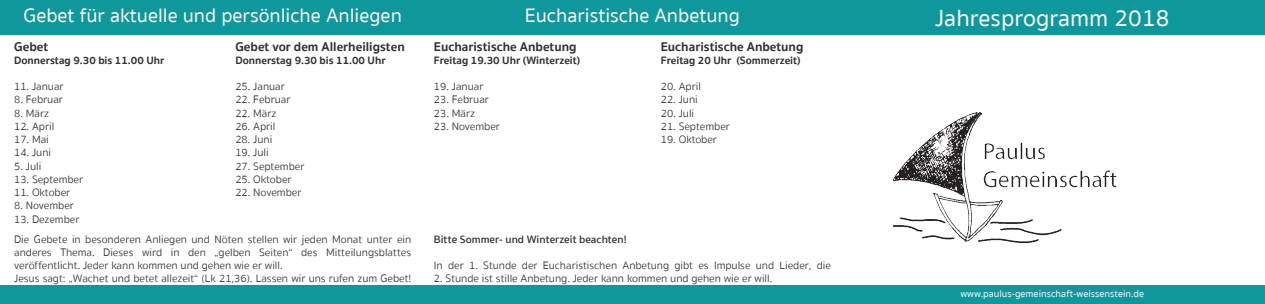
<style>
.page{position:relative;width:1265px;height:304px;background:#fff}
.page>*{position:absolute;margin:0;border:0;box-sizing:border-box;transform-origin:0 0}
.t1{font:500 24px "Sukhumvit Set";color:#f4f3f3}
.t2{font:500 20px "Sukhumvit Set";color:#f4f3f3}
.t3{font:700 13px "Sukhumvit Set";color:#312f30}
.t4{font:300 11px/13.2px "Sukhumvit Set";color:#312f30;text-align:justify}
.t5{font:700 11px "Sukhumvit Set";color:#312f30}
.t6{font:600 11px "Sukhumvit Set";color:#312f30}
.t7{font:500 10px "Sukhumvit Set";color:#f4f3f3}
</style>
<div class="page">
<div style="left:0;top:285px;width:1264px;height:18px;background:#0f989b"></div>
<div style="left:0;top:0;width:1264px;height:35px;background:#0f989b"></div>
<img style="left:892px;top:112px;width:225px;height:131px">
<p class="t2" style="left:23px;top:2px;width:380px">Gebet für aktuelle und persönliche Anliegen</p>
<p class="t2" style="left:525px;top:2px;width:216px">Eucharistische Anbetung</p>
<p class="t3" style="left:434px;top:36px;width:144px">Eucharistische Anbetung</p>
<p class="t5" style="left:434px;top:52px;width:148px">Freitag 19.30 Uhr (Winterzeit)</p>
<p class="t4" style="left:434px;top:80px;width:51px">19. Januar</p>
<p class="t4" style="left:434px;top:93px;width:57px">23. Februar</p>
<p class="t4" style="left:434px;top:107px;width:43px">23. März</p>
<p class="t4" style="left:434px;top:120px;width:67px">23. November</p>
<p class="t3" style="left:14px;top:36px;width:36px">Gebet</p>
<p class="t5" style="left:14px;top:52px;width:152px">Donnerstag 9.30 bis 11.00 Uhr</p>
<p class="t4" style="left:14px;top:80px;width:51px">11. Januar</p>
<p class="t4" style="left:14px;top:93px;width:50px">8. Februar</p>
<p class="t4" style="left:14px;top:107px;width:36px">8. März</p>
<p class="t4" style="left:14px;top:120px;width:42px">12. April</p>
<p class="t4" style="left:14px;top:133px;width:36px">17. Mai</p>
<p class="t4" style="left:14px;top:146px;width:38px">14. Juni</p>
<p class="t4" style="left:14px;top:159px;width:29px">5. Juli</p>
<p class="t4" style="left:14px;top:173px;width:71px">13. September</p>
<p class="t4" style="left:14px;top:186px;width:58px">11. Oktober</p>
<p class="t4" style="left:14px;top:199px;width:61px">8. November</p>
<p class="t4" style="left:14px;top:212px;width:67px">13. Dezember</p>
<p class="t3" style="left:235px;top:36px;width:171px">Gebet vor dem Allerheiligsten</p>
<p class="t5" style="left:235px;top:52px;width:152px">Donnerstag 9.30 bis 11.00 Uhr</p>
<p class="t4" style="left:235px;top:80px;width:51px">25. Januar</p>
<p class="t4" style="left:235px;top:93px;width:57px">22. Februar</p>
<p class="t4" style="left:235px;top:107px;width:43px">22. März</p>
<p class="t4" style="left:235px;top:120px;width:42px">26. April</p>
<p class="t4" style="left:235px;top:133px;width:38px">28. Juni</p>
<p class="t4" style="left:235px;top:146px;width:35px">19. Juli</p>
<p class="t4" style="left:235px;top:159px;width:71px">27. September</p>
<p class="t4" style="left:235px;top:173px;width:58px">25. Oktober</p>
<p class="t4" style="left:235px;top:186px;width:67px">22. November</p>
<p class="t3" style="left:660px;top:36px;width:144px">Eucharistische Anbetung</p>
<p class="t5" style="left:660px;top:52px;width:141px">Freitag 20 Uhr (Sommerzeit)</p>
<p class="t4" style="left:660px;top:80px;width:42px">20. April</p>
<p class="t4" style="left:660px;top:93px;width:38px">22. Juni</p>
<p class="t4" style="left:660px;top:107px;width:35px">20. Juli</p>
<p class="t4" style="left:660px;top:120px;width:71px">21. September</p>
<p class="t4" style="left:660px;top:133px;width:58px">19. Oktober</p>
<p class="t4" style="left:14px;top:232px;width:398px">Die Gebete in besonderen Anliegen und Nöten stellen wir jeden Monat unter ein anderes Thema. Dieses wird in den „gelben Seiten“ des Mitteilungsblattes veröffentlicht. Jeder kann kommen und gehen wie er will.</p>
<p class="t4" style="left:14px;top:272px;width:398px">Jesus sagt: „Wachet und betet allezeit“ (Lk 21,36). Lassen wir uns rufen zum Gebet!</p>
<p class="t6" style="left:434px;top:231px;width:194px">Bitte Sommer- und Winterzeit beachten!</p>
<p class="t4" style="left:434px;top:259px;width:398px">In der 1. Stunde der Eucharistischen Anbetung gibt es Impulse und Lieder, die</p>
<p class="t4" style="left:434px;top:272px;width:340px">2. Stunde ist stille Anbetung. Jeder kann kommen und gehen wie er will.</p>
<p class="t1" style="left:935px;top:1px;width:236px">Jahresprogramm 2018</p>
<p class="t7" style="left:960px;top:286px;width:185px">www.paulus-gemeinschaft-weissenstein.de</p>
</div>
